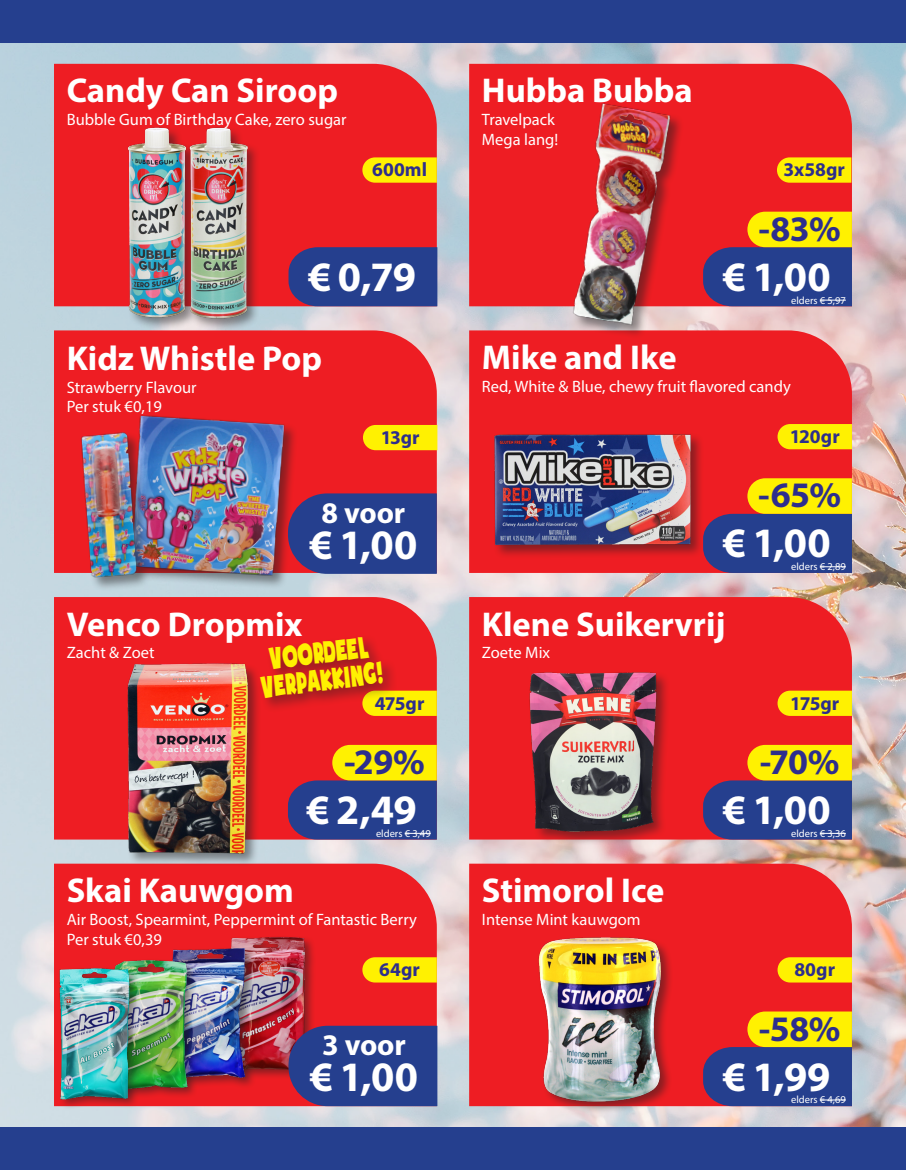
<style>
.page{position:relative;width:906px;height:1170px;background:#fff}
.page>*{position:absolute;margin:0;border:0;box-sizing:border-box;transform-origin:0 0}
.intro{font:700 42px "Myriad Pro";letter-spacing:.005em;color:#fff}
.intro-2{font:700 36px "Myriad Pro";letter-spacing:-.02em;color:#2d2e8d}
.t1{font:700 34.5px "Myriad Pro";color:#fff}
.t2{font:33.9px "Soupof Justice";color:#fff101;scale:.67 1}
.intro-3{font:700 30px "Myriad Pro";letter-spacing:-.005em;color:#fff}
.intro-4{font:700 19.5px "Myriad Pro";color:#2d2e8d}
.t3{font:16.5px "Myriad Pro";color:#fff}
.t4{font:10.5px "Myriad Pro";color:#fff}
</style>
<div class="page">
<img style="left:0;top:43px;width:906px;height:1084px">
<div style="left:54px;top:330px;width:383px;height:243px;background:#ee1d23"></div>
<div style="left:54px;top:597px;width:383px;height:242px;background:#ee1d23"></div>
<div style="left:54px;top:64px;width:383px;height:242px;background:#ee1d23"></div>
<div style="left:469px;top:64px;width:383px;height:242px;background:#ee1d23"></div>
<div style="left:54px;top:863px;width:383px;height:243px;background:#ee1d23"></div>
<div style="left:469px;top:863px;width:383px;height:243px;background:#ee1d23"></div>
<div style="left:469px;top:330px;width:383px;height:243px;background:#ee1d23"></div>
<div style="left:469px;top:597px;width:383px;height:242px;background:#ee1d23"></div>
<div style="left:0;top:1127px;width:906px;height:42px;background:#253f8e"></div>
<div style="left:0;top:0;width:906px;height:43px;background:#253f8e"></div>
<svg style="left:777px;top:157px;width:74px;height:26px;background:#fde303"></svg>
<div style="left:528px;top:670px;width:142px;height:175px;background:#231f20;opacity:.5"></div>
<img style="left:522px;top:664px;width:142px;height:175px">
<div style="left:131px;top:414px;width:167px;height:175px;background:#231f20;opacity:.5"></div>
<img style="left:122px;top:410px;width:172px;height:172px">
<div style="left:80px;top:431px;width:71px;height:160px;background:#231f20;opacity:.5"></div>
<img style="left:73px;top:422px;width:72px;height:166px">
<div style="left:126px;top:662px;width:135px;height:205px;background:#231f20;opacity:.5"></div>
<img style="left:116px;top:657px;width:138px;height:203px">
<div style="left:572px;top:102px;width:112px;height:237px;background:#231f20;opacity:.5"></div>
<img style="left:560px;top:95px;width:118px;height:240px">
<div style="left:127px;top:126px;width:73px;height:205px;background:#231f20;opacity:.5"></div>
<img style="left:119px;top:119px;width:73px;height:207px">
<div style="left:188px;top:126px;width:73px;height:205px;background:#231f20;opacity:.5"></div>
<img style="left:182px;top:120px;width:72px;height:206px">
<div style="left:492px;top:433px;width:212px;height:125px;background:#231f20;opacity:.5"></div>
<img style="left:487px;top:424px;width:211px;height:129px">
<div style="left:537px;top:935px;width:136px;height:178px;background:#231f20;opacity:.5"></div>
<img style="left:531px;top:927px;width:136px;height:184px">
<div style="left:229px;top:934px;width:87px;height:147px;background:#231f20;opacity:.5"></div>
<img style="left:224px;top:917px;width:86px;height:170px">
<div style="left:170px;top:946px;width:86px;height:142px;background:#231f20;opacity:.5"></div>
<img style="left:164px;top:925px;width:85px;height:175px">
<div style="left:110px;top:958px;width:88px;height:142px;background:#231f20;opacity:.5"></div>
<img style="left:131px;top:939px;width:59px;height:175px">
<div style="left:57px;top:965px;width:84px;height:144px;background:#231f20;opacity:.5"></div>
<img style="left:53px;top:939px;width:78px;height:181px">
<svg style="left:288px;top:744px;width:149px;height:95px;background:#7b675a"></svg>
<svg style="left:362px;top:157px;width:75px;height:26px;background:#fde203"></svg>
<svg style="left:777px;top:690px;width:75px;height:25px;background:#fde303"></svg>
<svg style="left:777px;top:957px;width:75px;height:25px;background:#fee502"></svg>
<svg style="left:362px;top:690px;width:75px;height:25px"></svg>
<div style="left:777px;top:424px;width:75px;height:25px;background:#fff101"></div>
<svg style="left:703px;top:478px;width:149px;height:95px;background:#7a675a"></svg>
<svg style="left:362px;top:957px;width:75px;height:25px;background:#fee602"></svg>
<div style="left:288px;top:247px;width:149px;height:59px;background:#253f8e"></div>
<svg style="left:703px;top:212px;width:149px;height:94px;background:#79675a"></svg>
<svg style="left:703px;top:744px;width:149px;height:95px;background:#7b6759"></svg>
<svg style="left:703px;top:1011px;width:149px;height:95px;background:#7a675a"></svg>
<div style="left:363px;top:425px;width:74px;height:25px;background:#fff101"></div>
<svg style="left:288px;top:493px;width:149px;height:81px;background:#313d88"></svg>
<svg style="left:288px;top:1025px;width:149px;height:81px;background:#303d87"></svg>
<div style="left:258px;top:634px;width:140px;height:79px;background:#231f20;opacity:.5"></div>
<p class="t1" style="left:67px;top:68px;width:273px">Candy Can Siroop</p>
<p class="t3" style="left:67px;top:109px;width:281px">Bubble Gum of Birthday Cake, zero sugar</p>
<p class="intro-4" style="left:372px;top:157px;width:56px">600ml</p>
<p class="t1" style="left:482px;top:68px;width:212px">Hubba Bubba</p>
<p class="t3" style="left:482px;top:109px;width:74px">Travelpack</p>
<p class="t3" style="left:482px;top:129px;width:78px">Mega lang!</p>
<p class="intro-4" style="left:783px;top:157px;width:63px">3x58gr</p>
<p class="intro-2" style="left:758px;top:205px;width:84px">-83%</p>
<p class="intro" style="left:308px;top:249px;width:109px">€ 0,79</p>
<p class="intro" style="left:722px;top:249px;width:110px">€ 1,00</p>
<p class="t4" style="left:791px;top:293px;width:56px">elders € 5,97</p>
<p class="t1" style="left:67px;top:336px;width:257px">Kidz Whistle Pop</p>
<p class="t3" style="left:67px;top:377px;width:131px">Strawberry Flavour</p>
<p class="t3" style="left:67px;top:397px;width:97px">Per stuk €0,19</p>
<p class="intro-4" style="left:381px;top:424px;width:40px">13gr</p>
<p class="intro-3" style="left:321px;top:493px;width:85px">8 voor</p>
<p class="intro" style="left:309px;top:517px;width:110px">€ 1,00</p>
<p class="t1" style="left:67px;top:601px;width:237px">Venco Dropmix</p>
<p class="t3" style="left:67px;top:642px;width:89px">Zacht &amp; Zoet</p>
<p class="t2" style="left:267px;top:644px;width:151px;rotate:-7deg">voordeel</p>
<p class="t2" style="left:259px;top:673px;width:185px;rotate:-7deg">verpakking!</p>
<p class="intro-4" style="left:375px;top:690px;width:51px">475gr</p>
<p class="intro-2" style="left:344px;top:738px;width:82px">-29%</p>
<p class="intro" style="left:306px;top:782px;width:112px">€ 2,49</p>
<p class="t4" style="left:376px;top:826px;width:56px">elders € 3,49</p>
<p class="t1" style="left:67px;top:868px;width:228px">Skai Kauwgom</p>
<p class="t3" style="left:67px;top:909px;width:352px">Air Boost, Spearmint, Peppermint of Fantastic Berry</p>
<p class="t3" style="left:67px;top:929px;width:97px">Per stuk €0,39</p>
<p class="intro-4" style="left:379px;top:956px;width:42px">64gr</p>
<p class="intro-3" style="left:322px;top:1025px;width:85px">3 voor</p>
<p class="intro" style="left:310px;top:1049px;width:110px">€ 1,00</p>
<p class="t1" style="left:482px;top:335px;width:196px">Mike and Ike</p>
<p class="t3" style="left:482px;top:376px;width:310px">Red, White &amp; Blue, chewy fruit flavored candy</p>
<p class="intro-4" style="left:789px;top:424px;width:52px">120gr</p>
<p class="intro-2" style="left:758px;top:471px;width:84px">-65%</p>
<p class="intro" style="left:722px;top:516px;width:110px">€ 1,00</p>
<p class="t4" style="left:791px;top:560px;width:56px">elders € 2,89</p>
<p class="t1" style="left:482px;top:601px;width:245px">Klene Suikervrij</p>
<p class="t3" style="left:482px;top:642px;width:70px">Zoete Mix</p>
<p class="intro-4" style="left:790px;top:690px;width:50px">175gr</p>
<p class="intro-2" style="left:759px;top:738px;width:81px">-70%</p>
<p class="t1" style="left:482px;top:868px;width:184px">Stimorol Ice</p>
<p class="t3" style="left:482px;top:909px;width:160px">Intense Mint kauwgom</p>
<p class="intro" style="left:722px;top:782px;width:110px">€ 1,00</p>
<p class="t4" style="left:791px;top:826px;width:56px">elders € 3,36</p>
<p class="intro-4" style="left:794px;top:956px;width:42px">80gr</p>
<p class="intro-2" style="left:758px;top:1004px;width:83px">-58%</p>
<p class="intro" style="left:723px;top:1048px;width:109px">€ 1,99</p>
<p class="t4" style="left:791px;top:1093px;width:56px">elders € 4,69</p>
</div>
